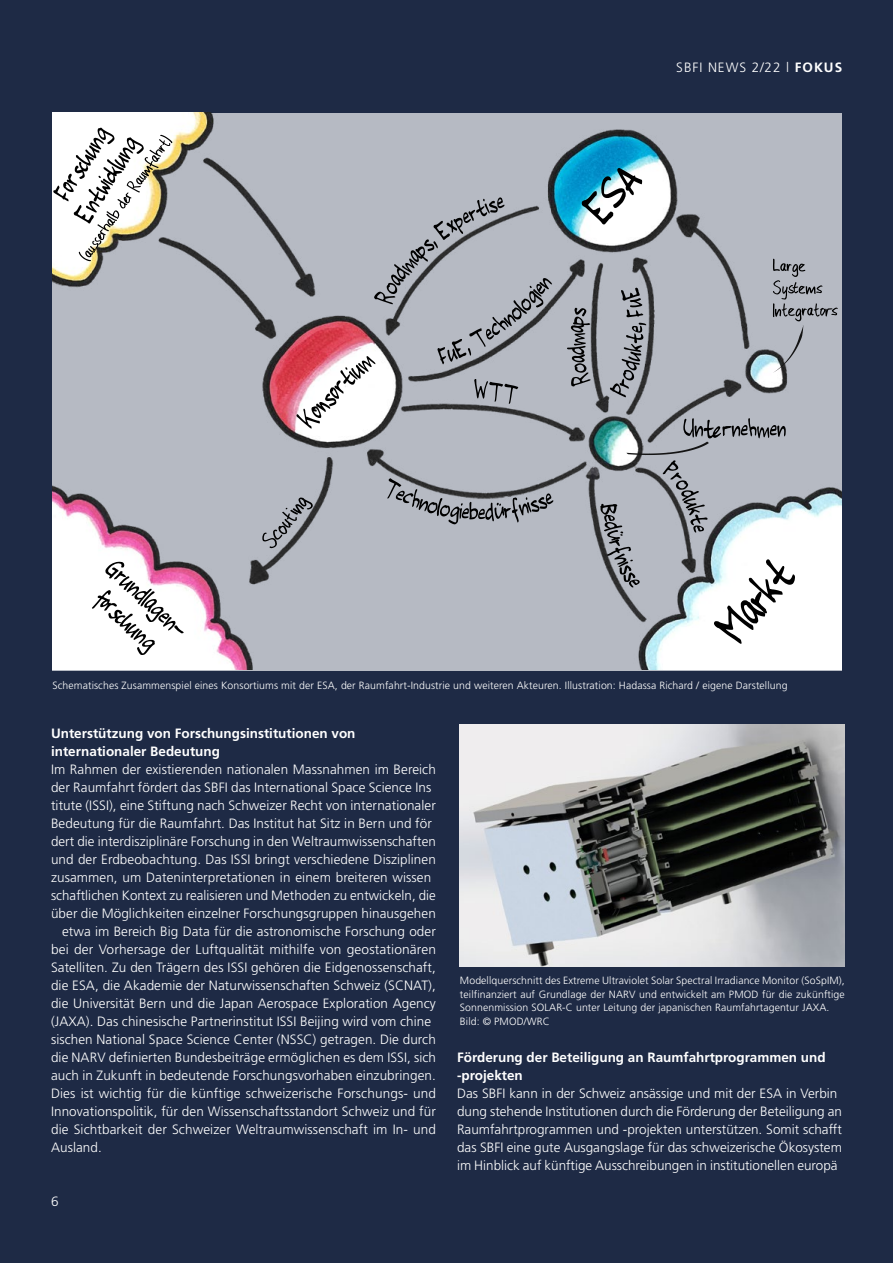
<style>
.page{position:relative;width:893px;height:1263px;background:#1e2a45}
.page>*{position:absolute;margin:0;border:0;box-sizing:border-box;transform-origin:0 0}
.t1{font:300 13.5px/18px "Frutiger LT Std";letter-spacing:.005em;color:#fff}
.t2{font:700 13.5px/18px "Frutiger LT Std";color:#fff}
.t3{font:300 13.5px "Frutiger LT Std";letter-spacing:.07em;color:#fff}
.t4{font:300 10.5px/13.5px "Frutiger LT Std";letter-spacing:.01em;color:#fff}
.s1{font-weight:700}
</style>
<div class="page">
<img style="left:52px;top:113px;width:790px;height:556px">
<svg style="left:773px;top:259px;width:65px;height:114px;background:#a4a8b0"></svg>
<svg style="left:567px;top:308px;width:24px;height:78px;background:#888b92"></svg>
<svg style="left:610px;top:288px;width:36px;height:109px;background:#9599a0"></svg>
<svg style="left:387px;top:478px;width:166px;height:46px;background:#90939a"></svg>
<svg style="left:262px;top:497px;width:51px;height:51px;background:#94979e"></svg>
<svg style="left:582px;top:168px;width:60px;height:57px;background:#92b5c0"></svg>
<svg style="left:296px;top:197px;width:256px;height:232px;background:#ada9b1"></svg>
<svg style="left:53px;top:128px;width:119px;height:133px;background:#cccbc5"></svg>
<svg style="left:92px;top:562px;width:92px;height:93px;background:#d7ced2"></svg>
<svg style="left:600px;top:418px;width:195px;height:226px;background:#afb5ba"></svg>
<img style="left:459px;top:724px;width:385px;height:243px">
<p class="t3" style="left:676px;top:60px;width:167px">SBFI NEWS 2/22 l <span class="s1">FOKUS</span></p>
<p class="t4" style="left:52px;top:679px;width:737px">Schematisches Zusammenspiel eines Konsortiums mit der ESA, der Raumfahrt-Industrie und weiteren Akteuren. Illustration: Hadassa Richard / eigene Darstellung</p>
<p class="t2" style="left:51px;top:724px;width:306px">Unterstützung von Forschungsinstitutionen von internationaler Bedeutung</p>
<p class="t1" style="left:51px;top:761px;width:386px">Im Rahmen der existierenden nationalen Massnahmen im Bereich der Raumfahrt fördert das SBFI das International Space Science Ins titute (ISSI), eine Stiftung nach Schweizer Recht von internationaler Bedeutung für die Raumfahrt. Das Institut hat Sitz in Bern und för dert die interdisziplinäre Forschung in den Weltraumwissenschaften und der Erdbeobachtung. Das ISSI bringt verschiedene Disziplinen zusammen, um Dateninterpretationen in einem breiteren wissen schaftlichen Kontext zu realisieren und Methoden zu entwickeln, die über die Möglichkeiten einzelner Forschungsgruppen hinausgehen</p>
<p class="t1" style="left:51px;top:923px;width:387px;text-indent:11px">etwa im Bereich Big Data für die astronomische Forschung oder bei der Vorhersage der Luftqualität mithilfe von geostationären Satelliten. Zu den Trägern des ISSI gehören die Eidgenossenschaft, die ESA, die Akademie der Naturwissenschaften Schweiz (SCNAT), die Universität Bern und die Japan Aerospace Exploration Agency (JAXA). Das chinesische Partnerinstitut ISSI Beijing wird vom chine sischen National Space Science Center (NSSC) getragen. Die durch die NARV definierten Bundesbeiträge ermöglichen es dem ISSI, sich auch in Zukunft in bedeutende Forschungsvorhaben einzubringen.<br>Dies ist wichtig für die künftige schweizerische Forschungs- und Innovationspolitik, für den Wissenschaftsstandort Schweiz und für die Sichtbarkeit der Schweizer Weltraumwissenschaft im In- und Ausland.</p>
<p class="t4" style="left:460px;top:974px;width:386px">Modellquerschnitt des Extreme Ultraviolet Solar Spectral Irradiance Monitor (SoSpIM), teilfinanziert auf Grundlage der NARV und entwickelt am PMOD für die zukünftige Sonnenmission SOLAR-C unter Leitung der japanischen Raumfahrtagentur JAXA.<br>Bild: © PMOD/WRC</p>
<p class="t2" style="left:457px;top:1048px;width:370px">Förderung der Beteiligung an Raumfahrtprogrammen und -projekten</p>
<p class="t1" style="left:457px;top:1085px;width:386px">Das SBFI kann in der Schweiz ansässige und mit der ESA in Verbin dung stehende Institutionen durch die Förderung der Beteiligung an Raumfahrtprogrammen und -projekten unterstützen. Somit schafft das SBFI eine gute Ausgangslage für das schweizerische Ökosystem im Hinblick auf künftige Ausschreibungen in institutionellen europä</p>
<p class="t1" style="left:51px;top:1193px;width:9px">6</p>
</div>
